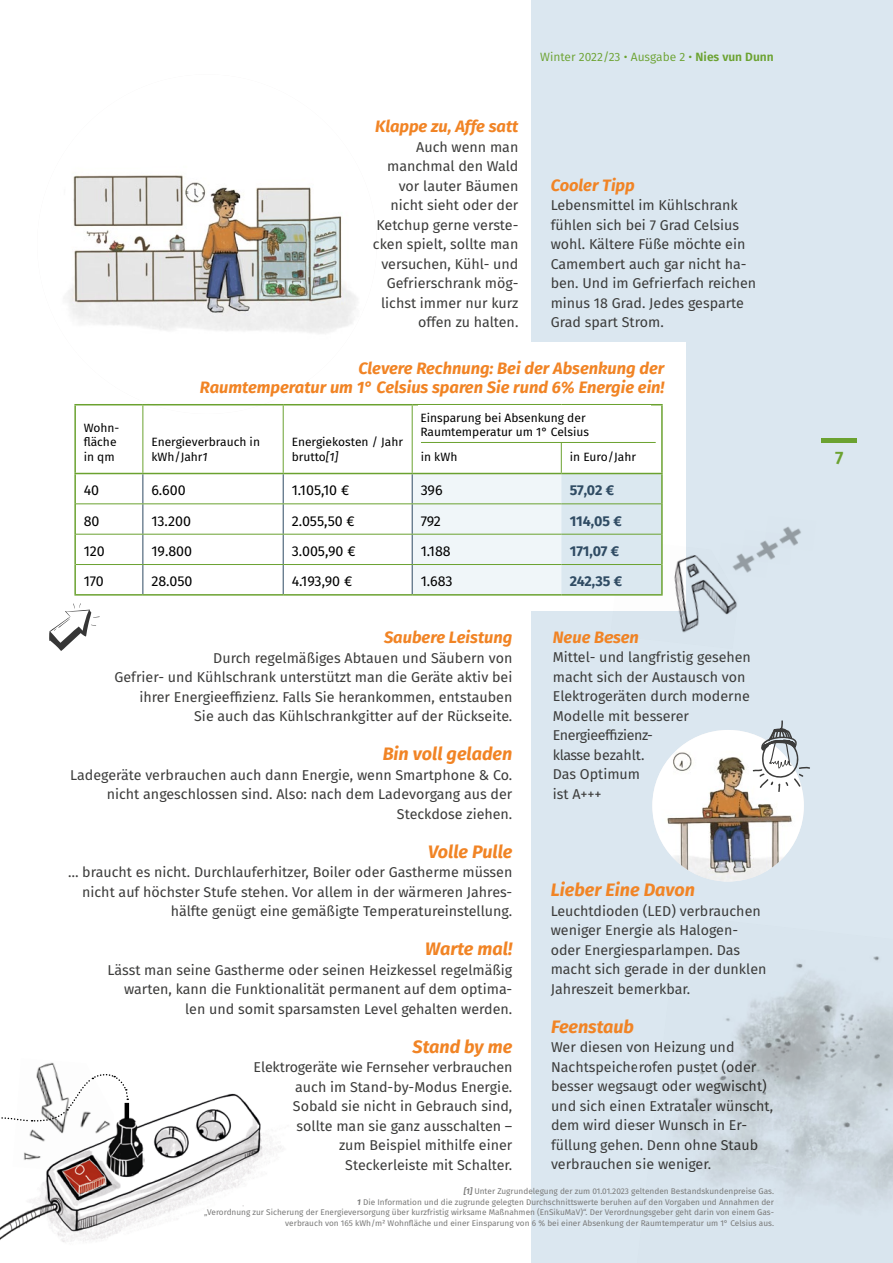
<style>
.page{position:relative;width:893px;height:1263px;background:#fff}
.page>*{position:absolute;margin:0;border:0;box-sizing:border-box;transform-origin:0 0}
.t1{font:italic 700 18px "Fira Sans";color:#f18425}
.t2{font:600 18px "Fira Sans";color:#6ba230}
.t3{font:italic 700 16.5px/19.5px "Fira Sans";color:#f18425;text-align:right}
.t4{font:14.25px/19.5px "Fira Sans";color:#3c3c3b;text-align:right}
.t5{font:14.25px "Fira Sans";color:#000}
.t6{font:700 14.25px "Fira Sans";letter-spacing:-.015em;color:#2f4b63}
.t7{font:12px/14.4px "Fira Sans";color:#000}
.t8{font:12px "Fira Sans";color:#6ba230}
.t9{font:8.25px/10.5px "Fira Sans";color:#7a7a79;text-align:right}
.s1{font-weight:600}
.s2{font-style:italic}
.s3{font-weight:600;font-style:italic}
</style>
<div class="page">
<div style="left:531px;top:0;width:362px;height:1263px;background:#dbe7f0"></div>
<div style="left:327px;top:342px;width:359px;height:269px;background:#fff"></div>
<hr style="left:0;top:302px;width:1px;height:961px;background:#c8dbe8">
<img style="left:652px;top:730px;width:152px;height:151px;border-radius:76px">
<img style="left:37px;top:74px;width:340px;height:340px;border-radius:170px">
<img style="left:0;top:1075px;width:282px;height:188px">
<img style="left:674px;top:555px;width:63px;height:78px">
<img style="left:718px;top:554px;width:34px;height:24px">
<img style="left:741px;top:541px;width:34px;height:24px">
<img style="left:764px;top:526px;width:37px;height:25px">
<img style="left:13px;top:1062px;width:101px;height:112px">
<svg style="left:752px;top:720px;width:58px;height:72px"></svg>
<hr style="left:125px;top:1103px;width:4px;height:16px;background:#000">
<img style="left:675px;top:956px;width:218px;height:250px">
<hr style="left:822px;top:438px;width:35px;height:4px;background:#6ba230">
<hr style="left:143px;top:405px;width:1px;height:68px;background:#6ba230">
<hr style="left:283px;top:405px;width:1px;height:68px;background:#6ba230">
<hr style="left:412px;top:405px;width:1px;height:68px;background:#6ba230">
<hr style="left:561px;top:405px;width:1px;height:68px;background:#6ba230">
<svg style="left:76px;top:474px;width:585px;height:120px"></svg>
<hr style="left:74px;top:404px;width:69px;height:1px;background:#6ba230">
<hr style="left:74px;top:405px;width:2px;height:68px;background:#6ba230">
<hr style="left:143px;top:404px;width:140px;height:1px;background:#6ba230">
<hr style="left:283px;top:404px;width:129px;height:1px;background:#6ba230">
<hr style="left:412px;top:404px;width:149px;height:1px;background:#6ba230">
<hr style="left:561px;top:404px;width:102px;height:1px;background:#6ba230">
<hr style="left:661px;top:405px;width:2px;height:68px;background:#6ba230">
<hr style="left:74px;top:473px;width:69px;height:1px;background:#6ba230">
<hr style="left:74px;top:474px;width:2px;height:30px;background:#6ba230">
<hr style="left:143px;top:473px;width:140px;height:1px;background:#6ba230">
<hr style="left:283px;top:473px;width:129px;height:1px;background:#6ba230">
<hr style="left:412px;top:473px;width:149px;height:1px;background:#6ba230">
<hr style="left:561px;top:473px;width:102px;height:1px;background:#6ba230">
<hr style="left:661px;top:474px;width:2px;height:30px;background:#6ba230">
<hr style="left:74px;top:504px;width:2px;height:30px;background:#6ba230">
<hr style="left:661px;top:504px;width:2px;height:30px;background:#6ba230">
<hr style="left:74px;top:534px;width:2px;height:30px;background:#6ba230">
<hr style="left:661px;top:534px;width:2px;height:30px;background:#6ba230">
<hr style="left:74px;top:564px;width:2px;height:30px;background:#6ba230">
<hr style="left:661px;top:564px;width:2px;height:30px;background:#6ba230">
<hr style="left:74px;top:594px;width:69px;height:2px;background:#6ba230">
<hr style="left:143px;top:594px;width:140px;height:2px;background:#6ba230">
<hr style="left:283px;top:594px;width:129px;height:2px;background:#6ba230">
<hr style="left:412px;top:594px;width:149px;height:2px;background:#6ba230">
<hr style="left:561px;top:594px;width:102px;height:2px;background:#6ba230">
<hr style="left:76px;top:503px;width:67px;height:1px;background:#6ba230">
<hr style="left:143px;top:503px;width:140px;height:1px;background:#6ba230">
<hr style="left:283px;top:503px;width:129px;height:1px;background:#6ba230">
<hr style="left:412px;top:503px;width:149px;height:1px;background:#6ba230">
<hr style="left:561px;top:503px;width:100px;height:1px;background:#6ba230">
<hr style="left:76px;top:534px;width:67px;height:1px;background:#6ba230">
<hr style="left:143px;top:534px;width:140px;height:1px;background:#6ba230">
<hr style="left:283px;top:534px;width:129px;height:1px;background:#6ba230">
<hr style="left:412px;top:534px;width:149px;height:1px;background:#6ba230">
<hr style="left:561px;top:534px;width:100px;height:1px;background:#6ba230">
<hr style="left:76px;top:564px;width:67px;height:1px;background:#6ba230">
<hr style="left:143px;top:564px;width:140px;height:1px;background:#6ba230">
<hr style="left:283px;top:564px;width:129px;height:1px;background:#6ba230">
<hr style="left:412px;top:564px;width:149px;height:1px;background:#6ba230">
<hr style="left:561px;top:564px;width:100px;height:1px;background:#6ba230">
<svg style="left:49px;top:603px;width:51px;height:48px"></svg>
<hr style="left:421px;top:442px;width:235px;height:1px;background:#6ba230">
<p class="t8" style="left:540px;top:48px;width:235px">Winter 2022/23 • Ausgabe 2 • <span class="s1">Nies vun Dunn</span></p>
<p class="t3" style="left:375px;top:116px;width:145px">Klappe zu, Affe satt</p>
<p class="t4" style="left:373px;top:137px;width:147px">Auch wenn man manchmal den Wald vor lauter Bäumen nicht sieht oder der<br>Ketchup gerne verste&shy;cken spielt, sollte man versuchen, Kühl- und<br>Gefrierschrank mög&shy;lichst immer nur kurz offen zu halten.</p>
<p class="t3" style="left:551px;top:174px;width:86px">Cooler Tipp</p>
<p class="t4" style="left:551px;top:195px;width:207px;text-align:left">Lebensmittel im Kühlschrank fühlen sich bei 7 Grad Celsius wohl. Kältere Füße möchte ein<br>Camembert auch gar nicht ha&shy;ben. Und im Gefrierfach reichen minus 18 Grad. Jedes gesparte<br>Grad spart Strom.</p>
<p class="t7" style="left:84px;top:420px;width:37px">Wohn&shy;fläche in qm</p>
<p class="t3" style="left:200px;top:357px;width:466px">Clevere Rechnung: Bei der Absenkung der<br>Raumtemperatur um 1° Celsius sparen Sie rund 6% Energie ein!</p>
<p class="t7" style="left:151px;top:435px;width:110px">Energieverbrauch in kWh/Jahr<span class="s2">1</span></p>
<p class="t7" style="left:292px;top:435px;width:113px">Energiekosten / Jahr brutto<span class="s2">[1]</span></p>
<p class="t7" style="left:420px;top:410px;width:170px">Einsparung bei Absenkung der<br>Raumtemperatur um 1° Celsius</p>
<p class="t7" style="left:421px;top:449px;width:38px">in kWh</p>
<p class="t7" style="left:570px;top:449px;width:68px">in Euro/Jahr</p>
<p class="t5" style="left:84px;top:480px;width:17px">40</p>
<p class="t5" style="left:151px;top:480px;width:36px">6.600</p>
<p class="t5" style="left:292px;top:480px;width:59px">1.105,10 €</p>
<p class="t5" style="left:421px;top:480px;width:24px">396</p>
<p class="t6" style="left:570px;top:478px;width:46px">57,02 €</p>
<p class="t5" style="left:84px;top:510px;width:17px">80</p>
<p class="t5" style="left:151px;top:510px;width:41px">13.200</p>
<p class="t5" style="left:292px;top:510px;width:65px">2.055,50 €</p>
<p class="t5" style="left:421px;top:510px;width:22px">792</p>
<p class="t6" style="left:570px;top:509px;width:54px">114,05 €</p>
<p class="t5" style="left:84px;top:540px;width:23px">120</p>
<p class="t5" style="left:151px;top:540px;width:42px">19.800</p>
<p class="t5" style="left:292px;top:540px;width:65px">3.005,90 €</p>
<p class="t5" style="left:421px;top:540px;width:32px">1.188</p>
<p class="t6" style="left:570px;top:539px;width:51px">171,07 €</p>
<p class="t5" style="left:84px;top:571px;width:22px">170</p>
<p class="t5" style="left:151px;top:571px;width:43px">28.050</p>
<p class="t5" style="left:292px;top:571px;width:62px">4.193,90 €</p>
<p class="t5" style="left:421px;top:571px;width:34px">1.683</p>
<p class="t6" style="left:570px;top:569px;width:54px">242,35 €</p>
<p class="t3" style="left:384px;top:626px;width:130px">Saubere Leistung</p>
<p class="t4" style="left:115px;top:647px;width:399px">Durch regelmäßiges Abtauen und Säubern von<br>Gefrier- und Kühlschrank unterstützt man die Geräte aktiv bei ihrer Energieeffizienz. Falls Sie herankommen, entstauben<br>Sie auch das Kühlschrankgitter auf der Rückseite.</p>
<p class="t1" style="left:383px;top:739px;width:131px">Bin voll geladen</p>
<p class="t4" style="left:70px;top:764px;width:444px">Ladegeräte verbrauchen auch dann Energie, wenn Smartphone &amp; Co. nicht angeschlossen sind. Also: nach dem Ladevorgang aus der<br>Steckdose ziehen.</p>
<p class="t1" style="left:428px;top:836px;width:86px">Volle Pulle</p>
<p class="t4" style="left:68px;top:862px;width:446px">… braucht es nicht. Durchlauferhitzer, Boiler oder Gastherme müssen nicht auf höchster Stufe stehen. Vor allem in der wärmeren Jahres&shy;hälfte genügt eine gemäßigte Temperatureinstellung.</p>
<p class="t1" style="left:425px;top:934px;width:89px">Warte mal!</p>
<p class="t4" style="left:108px;top:959px;width:406px">Lässt man seine Gastherme oder seinen Heizkessel regelmäßig warten, kann die Funktionalität permanent auf dem optima&shy;len und somit sparsamsten Level gehalten werden.</p>
<p class="t1" style="left:413px;top:1031px;width:101px">Stand by me</p>
<p class="t4" style="left:254px;top:1057px;width:260px">Elektrogeräte wie Fernseher verbrauchen auch im Stand-by-Modus Energie.<br>Sobald sie nicht in Gebrauch sind, sollte man sie ganz ausschalten –<br>zum Beispiel mithilfe einer Steckerleiste mit Schalter.</p>
<p class="t3" style="left:553px;top:626px;width:88px">Neue Besen</p>
<p class="t4" style="left:553px;top:647px;width:200px;text-align:left">Mittel- und langfristig gesehen macht sich der Austausch von<br>Elektrogeräten durch moderne<br>Modelle mit besserer<br>Energieeffizienz-<br>klasse bezahlt.<br>Das Optimum<br>ist A+++</p>
<p class="t1" style="left:551px;top:875px;width:146px">Lieber Eine Davon</p>
<p class="t4" style="left:551px;top:900px;width:217px;text-align:left">Leuchtdioden (LED) verbrauchen weniger Energie als Halogen&shy;oder Energiesparlampen. Das macht sich gerade in der dunklen<br>Jahreszeit bemerkbar.</p>
<p class="t1" style="left:551px;top:1011px;width:85px">Feenstaub</p>
<p class="t4" style="left:551px;top:1037px;width:224px;text-align:left">Wer diesen von Heizung und<br>Nachtspeicherofen pustet (oder besser wegsaugt oder wegwischt) und sich einen Extrataler wünscht, dem wird dieser Wunsch in Er&shy;füllung gehen. Denn ohne Staub verbrauchen sie weniger.</p>
<p class="t9" style="left:204px;top:1186px;width:571px"><span class="s3">[1]</span> Unter Zugrundelegung der zum 01.01.2023 geltenden Bestandskundenpreise Gas.<br><span class="s3">1</span> Die Information und die zugrunde gelegten Durchschnittswerte beruhen auf den Vorgaben und Annahmen der<br>„Verordnung zur Sicherung der Energieversorgung über kurzfristig wirksame Maßnahmen (EnSikuMaV)“. Der Verordnungsgeber geht darin von einem Gas&shy;verbrauch von 165 kWh/m² Wohnfläche und einer Einsparung von 6 % bei einer Absenkung der Raumtemperatur um 1° Celsius aus.</p>
<p class="t2" style="left:835px;top:443px;width:10px">7</p>
</div>
